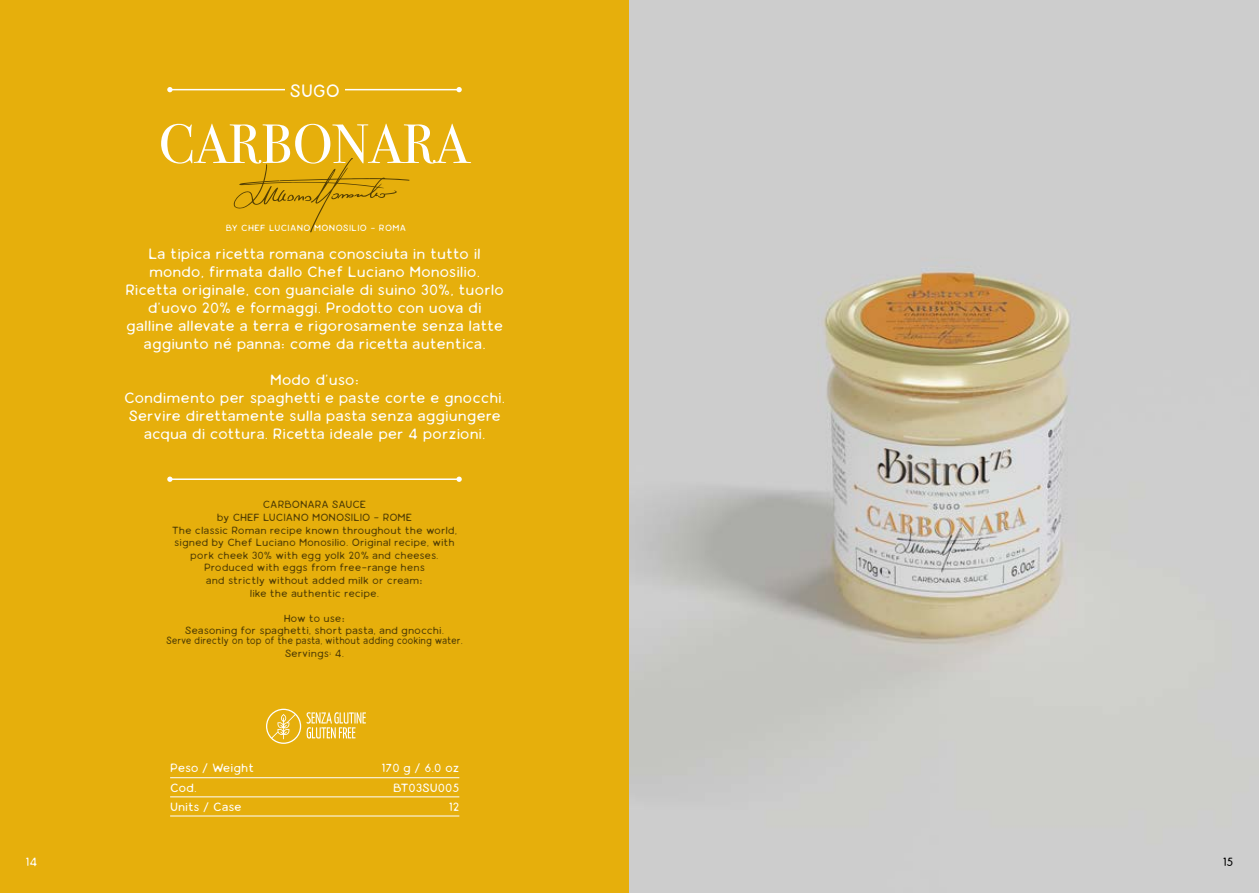
<style>
.page{position:relative;width:1259px;height:893px;background:#fff}
.page>*{position:absolute;margin:0;border:0;box-sizing:border-box;transform-origin:0 0}
.t1{font:55.5px "Bodoni Svty Two ITCTT";color:#fff}
.t2{font:18px "Gourmet Le French";color:#fff}
.t3{font:15px/18px "Gourmet Le French";color:#fff;text-align:center}
.t4{font:12px/19.5px "Gourmet Le French";color:#fff}
.t5{font:12px "Gourmet Le French";color:#000}
.t6{font:10.5px/12.6px "Gourmet Le French";color:#000;text-align:center}
.t7{font:10.5px/12.6px "Gourmet Le French";color:#000;text-align:center;scale:.87 1}
.t8{font:9px "Gourmet Le French";letter-spacing:.04em;color:#fff}
.s1{font-size:19.5px}
.s2{font-size:16.5px}
</style>
<div class="page">
<div style="left:0;top:0;width:629px;height:893px;background:#e6af0c"></div>
<hr style="left:170px;top:89px;width:289px;height:1px;background:#fff">
<svg style="left:167px;top:87px;width:6px;height:5px"></svg>
<svg style="left:456px;top:87px;width:6px;height:5px"></svg>
<div style="left:285px;top:84px;width:59px;height:19px;background:#e6af0c"></div>
<hr style="left:170px;top:478px;width:289px;height:2px;background:#fff">
<svg style="left:167px;top:477px;width:6px;height:5px"></svg>
<svg style="left:456px;top:477px;width:6px;height:5px"></svg>
<img style="left:629px;top:0;width:630px;height:893px">
<svg style="left:233px;top:158px;width:177px;height:74px"></svg>
<hr style="left:170px;top:777px;width:289px;height:1px;background:#fff">
<hr style="left:170px;top:797px;width:289px;height:1px;background:#fff">
<hr style="left:170px;top:816px;width:289px;height:1px;background:#fff">
<svg style="left:266px;top:709px;width:100px;height:35px"></svg>
<p class="t2" style="left:289px;top:81px;width:52px">SUGO</p>
<h1 class="t1" style="left:159px;top:99px;width:311px">CARBONARA</h1>
<p class="t8" style="left:226px;top:223px;width:182px">BY CHEF LUCIANO MONOSILIO - ROMA</p>
<p class="t3" style="left:125px;top:245px;width:380px">La tipica ricetta romana conosciuta in tutto il mondo, firmata dallo Chef Luciano Monosilio.<br>Ricetta originale, con guanciale di suino 30%, tuorlo d'uovo 20% e formaggi. Prodotto con uova di galline allevate a terra e rigorosamente senza latte aggiunto né panna<span class="s1">:</span> come da ricetta autentica.</p>
<p class="t3" style="left:124px;top:371px;width:383px">Modo d'uso<span class="s1">:<br></span>Condimento per spaghetti e paste corte e gnocchi.<br>Servire direttamente sulla pasta senza aggiungere acqua di cottura. Ricetta ideale per 4 porzioni.</p>
<p class="t6" style="left:172px;top:499px;width:287px">CARBONARA SAUCE<br>by CHEF LUCIANO MONOSILIO - ROME<br>The classic Roman recipe known throughout the world, signed by Chef Luciano Monosilio. Original recipe, with pork cheek 30% with egg yolk 20% and cheeses.<br>Produced with eggs from free-range hens<br>and strictly without added milk or cream<span class="s2">:<br></span>like the authentic recipe.</p>
<p class="t6" style="left:185px;top:612px;width:261px">How to use<span class="s2">:<br></span>Seasoning for spaghetti, short pasta, and gnocchi.</p>
<p class="t7" style="left:166px;top:634px;width:343px">Serve directly on top of the pasta, without adding cooking water.<br>Servings: 4.</p>
<p class="t4" style="left:170px;top:758px;width:85px">Peso / Weight<br>Cod.<br>Units / Case</p>
<p class="t4" style="left:382px;top:758px;width:79px;text-align:right">170 g / 6.0 oz<br>BT03SU005<br>12</p>
<p class="t4" style="left:26px;top:853px;width:13px">14</p>
<p class="t5" style="left:1222px;top:855px;width:12px">15</p>
</div>
